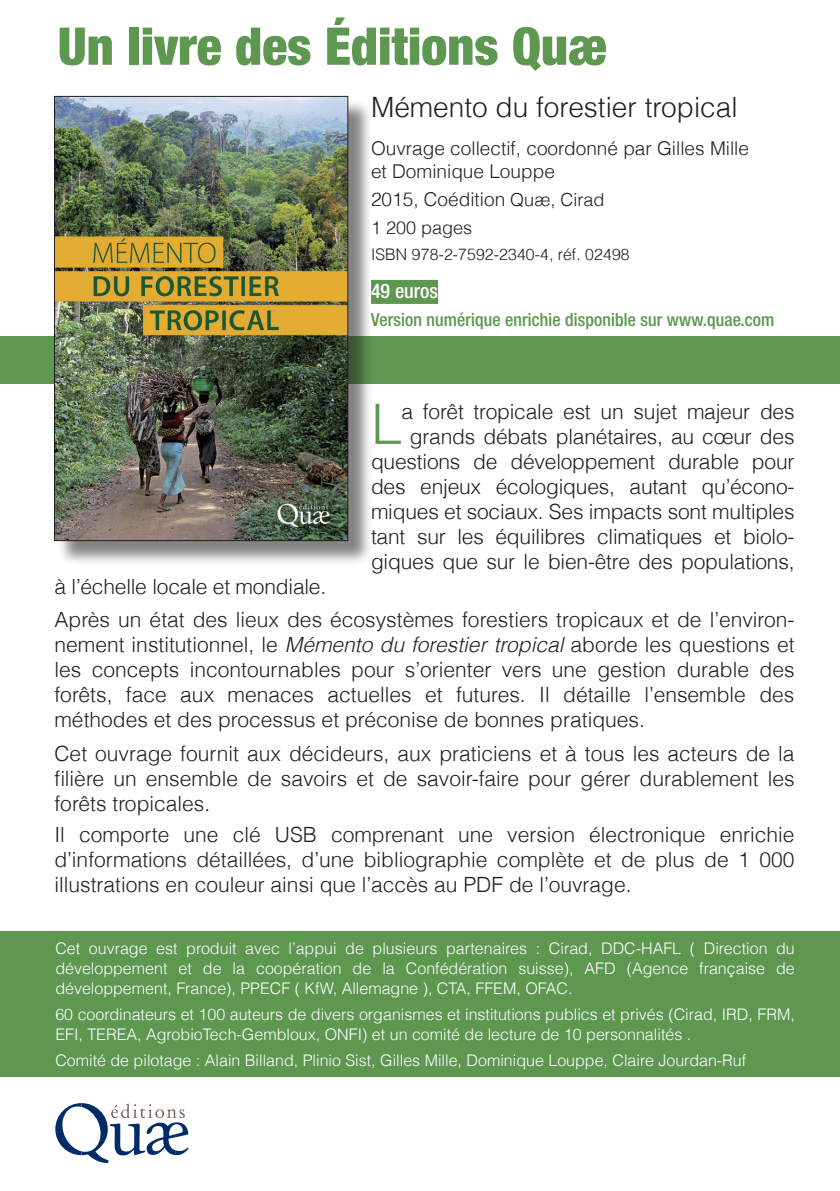
<style>
.page{position:relative;width:840px;height:1191px;background:#fff}
.page>*{position:absolute;margin:0;border:0;box-sizing:border-box;transform-origin:0 0}
.t1{font:300 55.8px "Helvetica";color:#5d9750}
.t2{font:900 condensed 52px "Helvetica Neue";color:#5d9750}
.t3{font:300 28px "Helvetica";color:#231f20}
.t4{font:300 21px/25px "Helvetica";letter-spacing:-.01em;color:#231f20;text-align:justify}
.t5{font:500 condensed 20px "Helvetica Neue";color:#fff}
.t6{font:300 19px/23px "Helvetica";color:#231f20}
.t7{font:500 condensed 18px "Helvetica Neue";color:#5d9750}
.t8{font:300 18px "Helvetica";color:#231f20}
.t9{font:300 16px/20px "Helvetica";color:#fff;text-align:justify}
.t10{font:300 16px "Helvetica";color:#231f20}
.s1{font-size:18px}
.s2{font-style:italic}
</style>
<div class="page">
<div style="left:0;top:335px;width:839px;height:48px;background:#5d9750"></div>
<div style="left:57px;top:99px;width:316px;height:467px;background:#231f20;opacity:.56"></div>
<img style="left:56px;top:98px;width:290px;height:441px">
<div style="left:54px;top:96px;width:294px;height:445px;border:1px solid #231f20"></div>
<svg style="left:55px;top:1103px;width:133px;height:59px"></svg>
<div style="left:0;top:931px;width:839px;height:146px;background:#5d9750"></div>
<div style="left:370px;top:97px;width:424px;height:238px;background:#fff"></div>
<div style="left:371px;top:280px;width:67px;height:24px;background:#5d9750"></div>
<h2 class="t2" style="left:58px;top:14px;width:550px">Un livre des Éditions Quæ</h2>
<h3 class="t3" style="left:371px;top:90px;width:368px">Mémento du forestier tropical</h3>
<p class="t6" style="left:371px;top:136px;width:379px">Ouvrage collectif, coordonné par Gilles Mille et Dominique Louppe</p>
<p class="t6" style="left:371px;top:188px;width:235px">2015, Coédition <span class="s1">Quæ, Cirad</span></p>
<p class="t8" style="left:371px;top:216px;width:103px">1 200 pages</p>
<p class="t10" style="left:371px;top:244px;width:260px">ISBN 978-2-7592-2340-4, réf. 02498</p>
<p class="t5" style="left:371px;top:279px;width:68px">49 euros</p>
<p class="t7" style="left:371px;top:309px;width:405px">Version numérique enrichie disponible sur www.quae.com</p>
<p class="t4" style="left:371px;top:399px;width:425px;text-align:right">a forêt tropicale est un sujet majeur des grands débats planétaires, au cœur des questions de développement durable pour des enjeux écologiques, autant qu’écono&shy;miques et sociaux. Ses impacts sont multiples tant sur les équilibres climatiques et biolo&shy;giques que sur le bien-être des populations,</p>
<p class="t4" style="left:54px;top:569px;width:741px;line-height:33.4px">à l’échelle locale et mondiale.<br>Après un état des lieux des écosystèmes forestiers tropicaux et de l’environ-</p>
<p class="t4" style="left:54px;top:632px;width:741px">nement institutionnel, le <span class="s2">Mémento du forestier tropical</span> aborde les questions et les concepts incontournables pour s’orienter vers une gestion durable des forêts, face aux menaces actuelles et futures. Il détaille l’ensemble des méthodes et des processus et préconise de bonnes pratiques.</p>
<p class="t4" style="left:54px;top:740px;width:741px">Cet ouvrage fournit aux décideurs, aux praticiens et à tous les acteurs de la filière un ensemble de savoirs et de savoir-faire pour gérer durablement les forêts tropicales.</p>
<p class="t4" style="left:54px;top:821px;width:741px">Il comporte une clé USB comprenant une version électronique enrichie d’informations détaillées, d’une bibliographie complète et de plus de 1 000 illustrations en couleur ainsi que l’accès au PDF de l’ouvrage.</p>
<h1 class="t1" style="left:371px;top:389px;width:32px">L</h1>
<p class="t9" style="left:55px;top:938px;width:740px">Cet ouvrage est produit avec l’appui de plusieurs partenaires : Cirad, DDC-HAFL ( Direction du développement et de la coopération de la Confédération suisse), AFD (Agence française de développement, France), PPECF ( KfW, Allemagne ), CTA, FFEM, OFAC.</p>
<p class="t9" style="left:55px;top:1004px;width:740px">60 coordinateurs et 100 auteurs de divers organismes et institutions publics et privés (Cirad, IRD, FRM,<br>EFI, TEREA, AgrobioTech-Gembloux, ONFI) et un comité de lecture de 10 personnalités .</p>
<p class="t9" style="left:55px;top:1050px;width:692px">Comité de pilotage : Alain Billand, Plinio Sist, Gilles Mille, Dominique Louppe, Claire Jourdan-Ruf</p>
</div>
